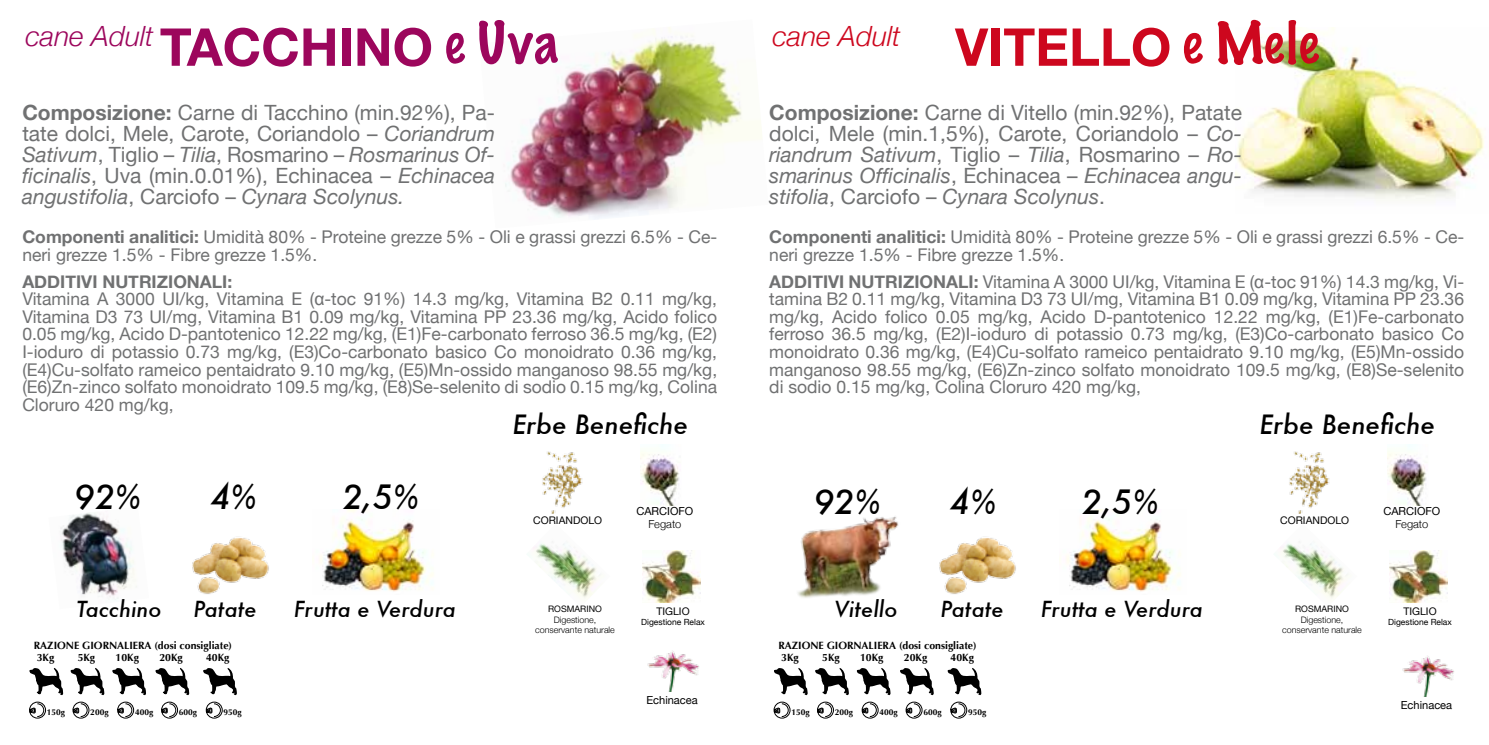
<style>
.page{position:relative;width:1489px;height:745px;background:#fff}
.page>*{position:absolute;margin:0;border:0;box-sizing:border-box;transform-origin:0 0}
.t1{font:italic 500 32.73px "Futura";color:#000}
.t2{font:italic 300 27.82px "Helvetica Neue";color:#9c065c}
.t3{font:italic 300 27.82px "Helvetica Neue";color:#cd071e}
.t4{font:italic 500 25.9px "Futura";color:#000}
.t5{font:italic 500 21.53px "Futura";color:#000}
.t6{font:21px/21px "Helvetica Neue";color:#707172;text-align:justify}
.t7{font:17.5px/17.5px "Helvetica Neue";color:#707172}
.t8{font:11.03px "Helvetica Neue";color:#000}
.t9{font:300 11.03px "Helvetica Neue";color:#000}
.t10{font:700 10.5px/12.6px "Optima";color:#000}
.t11{font:10.5px "Helvetica Neue";color:#000}
.t12{font:300 8.92px/10.7px "Helvetica Neue";color:#000;text-align:center}
.t13{font:8.92px "Helvetica Neue";color:#000}
.t14{font:700 8.4px "Optima";color:#000}
.t15{font:8.4px "Helvetica Neue";color:#000}
.s1{font-weight:700;font-style:normal;font-size:52.15px}
.s2{font-family:"Marker Felt";font-weight:100;font-style:normal;font-size:52.15px}
.s3{font-weight:700}
.s4{font-style:italic}
.s5{font-family:"Arial"}
</style>
<div class="page">
<img style="left:60px;top:513px;width:77px;height:87px">
<img style="left:1235px;top:28px;width:249px;height:171px">
<img style="left:505px;top:27px;width:257px;height:192px">
<img style="left:640px;top:444px;width:40px;height:61px">
<img style="left:533px;top:541px;width:68px;height:58px">
<img style="left:542px;top:451px;width:41px;height:61px">
<img style="left:642px;top:550px;width:59px;height:51px">
<img style="left:320px;top:509px;width:114px;height:83px">
<img style="left:192px;top:538px;width:77px;height:56px">
<img style="left:1387px;top:444px;width:40px;height:61px">
<img style="left:1280px;top:541px;width:68px;height:58px">
<img style="left:1289px;top:451px;width:41px;height:61px">
<img style="left:1389px;top:550px;width:58px;height:51px">
<img style="left:797px;top:516px;width:102px;height:82px">
<img style="left:1067px;top:509px;width:114px;height:83px">
<img style="left:939px;top:538px;width:77px;height:56px">
<svg style="left:774px;top:668px;width:33px;height:26px"></svg>
<svg style="left:815px;top:668px;width:34px;height:26px"></svg>
<svg style="left:856px;top:668px;width:34px;height:26px"></svg>
<svg style="left:900px;top:668px;width:33px;height:26px"></svg>
<svg style="left:947px;top:668px;width:34px;height:26px"></svg>
<svg style="left:773px;top:701px;width:17px;height:17px"></svg>
<svg style="left:817px;top:701px;width:16px;height:17px"></svg>
<svg style="left:861px;top:701px;width:17px;height:17px"></svg>
<svg style="left:905px;top:701px;width:17px;height:17px"></svg>
<svg style="left:950px;top:701px;width:17px;height:17px"></svg>
<svg style="left:29px;top:668px;width:34px;height:26px"></svg>
<svg style="left:70px;top:668px;width:35px;height:26px"></svg>
<svg style="left:112px;top:668px;width:34px;height:26px"></svg>
<svg style="left:155px;top:668px;width:34px;height:26px"></svg>
<svg style="left:203px;top:668px;width:34px;height:26px"></svg>
<svg style="left:29px;top:701px;width:17px;height:17px"></svg>
<svg style="left:73px;top:701px;width:16px;height:17px"></svg>
<svg style="left:117px;top:701px;width:17px;height:17px"></svg>
<svg style="left:161px;top:701px;width:17px;height:17px"></svg>
<svg style="left:206px;top:701px;width:17px;height:17px"></svg>
<img style="left:647px;top:651px;width:52px;height:39px">
<img style="left:1402px;top:656px;width:52px;height:39px">
<h2 class="t2" style="left:25px;top:20px;width:534px">cane Adult <span class="s1">TACCHINO</span> <span class="s2">e Uva</span></h2>
<p class="t6" style="left:22px;top:102px;width:474px"><span class="s3">Composizione:</span> Carne di Tacchino (min.92%), Pa&shy;tate dolci, Mele, Carote, Coriandolo – <span class="s4">Coriandrum Sativum</span>, Tiglio – <span class="s4">Tilia</span>, Rosmarino – <span class="s4">Rosmarinus Of&shy;ficinalis</span>, Uva (min.0.01%), Echinacea – <span class="s4">Echinacea angustifolia</span>, Carciofo – <span class="s4">Cynara Scolynus.</span></p>
<p class="t7" style="left:22px;top:228px;width:696px"><span class="s3">Componenti analitici:</span> Umidità 80% - Proteine grezze 5% - Oli e grassi grezzi 6.5% - Ce&shy;neri grezze 1.5% - Fibre grezze 1.5%.</p>
<p class="t7" style="left:22px;top:272px;width:696px"><span class="s3">ADDITIVI NUTRIZIONALI:<br></span>Vitamina A 3000 UI/kg, Vitamina E (<span class="s5">α</span>-toc 91%) 14.3 mg/kg, Vitamina B2 0.11 mg/kg, Vitamina D3 73 UI/mg, Vitamina B1 0.09 mg/kg, Vitamina PP 23.36 mg/kg, Acido folico 0.05 mg/kg, Acido D-pantotenico 12.22 mg/kg, (E1)Fe-carbonato ferroso 36.5 mg/kg, (E2)<br>I-ioduro di potassio 0.73 mg/kg, (E3)Co-carbonato basico Co monoidrato 0.36 mg/kg, (E4)Cu-solfato rameico pentaidrato 9.10 mg/kg, (E5)Mn-ossido manganoso 98.55 mg/kg, (E6)Zn-zinco solfato monoidrato 109.5 mg/kg, (E8)Se-selenito di sodio 0.15 mg/kg, Colina Cloruro 420 mg/kg,</p>
<h3 class="t4" style="left:512px;top:406px;width:177px">Erbe Benefiche</h3>
<h2 class="t3" style="left:772px;top:20px;width:547px">cane Adult <span class="s1">VITELLO</span> <span class="s2">e Mele</span></h2>
<p class="t6" style="left:769px;top:102px;width:474px"><span class="s3">Composizione:</span> Carne di Vitello (min.92%), Patate dolci, Mele (min.1,5%), Carote, Coriandolo – <span class="s4">Co&shy;riandrum Sativum</span>, Tiglio – <span class="s4">Tilia</span>, Rosmarino – <span class="s4">Ro&shy;smarinus Officinalis</span>, Echinacea – <span class="s4">Echinacea angu&shy;stifolia</span>, Carciofo – <span class="s4">Cynara Scolynus</span>.</p>
<p class="t7" style="left:769px;top:228px;width:696px"><span class="s3">Componenti analitici:</span> Umidità 80% - Proteine grezze 5% - Oli e grassi grezzi 6.5% - Ce&shy;neri grezze 1.5% - Fibre grezze 1.5%.</p>
<p class="t7" style="left:769px;top:272px;width:696px;text-align:justify"><span class="s3">ADDITIVI NUTRIZIONALI:</span> Vitamina A 3000 UI/kg, Vitamina E (<span class="s5">α</span>-toc 91%) 14.3 mg/kg, Vi&shy;tamina B2 0.11 mg/kg, Vitamina D3 73 UI/mg, Vitamina B1 0.09 mg/kg, Vitamina PP 23.36 mg/kg, Acido folico 0.05 mg/kg, Acido D-pantotenico 12.22 mg/kg, (E1)Fe-carbonato ferroso 36.5 mg/kg, (E2)I-ioduro di potassio 0.73 mg/kg, (E3)Co-carbonato basico Co monoidrato 0.36 mg/kg, (E4)Cu-solfato rameico pentaidrato 9.10 mg/kg, (E5)Mn-ossido manganoso 98.55 mg/kg, (E6)Zn-zinco solfato monoidrato 109.5 mg/kg, (E8)Se-selenito di sodio 0.15 mg/kg, Colina Cloruro 420 mg/kg,</p>
<h3 class="t4" style="left:1259px;top:406px;width:177px">Erbe Benefiche</h3>
<h1 class="t1" style="left:74px;top:474px;width:68px">92%</h1>
<h1 class="t1" style="left:210px;top:474px;width:48px">4%</h1>
<h1 class="t1" style="left:342px;top:474px;width:78px">2,5%</h1>
<h1 class="t1" style="left:814px;top:478px;width:68px">92%</h1>
<h1 class="t1" style="left:949px;top:478px;width:48px">4%</h1>
<h1 class="t1" style="left:1081px;top:478px;width:78px">2,5%</h1>
<p class="t8" style="left:636px;top:504px;width:58px">CARCIOFO</p>
<p class="t9" style="left:648px;top:517px;width:35px">Fegato</p>
<p class="t11" style="left:533px;top:513px;width:70px">CORIANDOLO</p>
<p class="t5" style="left:77px;top:593px;width:86px">Tacchino</p>
<p class="t5" style="left:193px;top:593px;width:65px">Patate</p>
<p class="t5" style="left:294px;top:593px;width:163px">Frutta e Verdura</p>
<p class="t13" style="left:548px;top:603px;width:55px">ROSMARINO</p>
<p class="t12" style="left:535px;top:613px;width:81px">Digestione, conservante naturale</p>
<p class="t11" style="left:656px;top:604px;width:35px">TIGLIO</p>
<p class="t15" style="left:641px;top:616px;width:65px">Digestione Relax</p>
<p class="t5" style="left:834px;top:593px;width:65px">Vitello</p>
<p class="t5" style="left:940px;top:593px;width:65px">Patate</p>
<p class="t5" style="left:1040px;top:593px;width:163px">Frutta e Verdura</p>
<p class="t10" style="left:34px;top:638px;width:200px">RAZIONE GIORNALIERA (dosi consigliate)<br>3Kg</p>
<p class="t10" style="left:78px;top:651px;width:19px">5Kg</p>
<p class="t10" style="left:116px;top:651px;width:25px">10Kg</p>
<p class="t10" style="left:159px;top:651px;width:25px">20Kg</p>
<p class="t10" style="left:206px;top:651px;width:25px">40Kg</p>
<p class="t10" style="left:778px;top:638px;width:200px">RAZIONE GIORNALIERA (dosi consigliate)<br>3Kg</p>
<p class="t10" style="left:822px;top:651px;width:19px">5Kg</p>
<p class="t10" style="left:860px;top:651px;width:25px">10Kg</p>
<p class="t10" style="left:903px;top:651px;width:25px">20Kg</p>
<p class="t10" style="left:950px;top:651px;width:25px">40Kg</p>
<p class="t8" style="left:646px;top:692px;width:53px">Echinacea</p>
<p class="t14" style="left:47px;top:706px;width:20px">150g</p>
<p class="t14" style="left:90px;top:706px;width:20px">200g</p>
<p class="t14" style="left:135px;top:706px;width:20px">400g</p>
<p class="t14" style="left:179px;top:706px;width:20px">600g</p>
<p class="t14" style="left:223px;top:706px;width:20px">950g</p>
<p class="t14" style="left:791px;top:706px;width:20px">150g</p>
<p class="t14" style="left:834px;top:706px;width:20px">200g</p>
<p class="t14" style="left:879px;top:706px;width:20px">400g</p>
<p class="t14" style="left:923px;top:706px;width:20px">600g</p>
<p class="t14" style="left:968px;top:706px;width:20px">950g</p>
<p class="t11" style="left:1280px;top:513px;width:70px">CORIANDOLO</p>
<p class="t8" style="left:1383px;top:504px;width:58px">CARCIOFO</p>
<p class="t9" style="left:1395px;top:517px;width:35px">Fegato</p>
<p class="t13" style="left:1294px;top:603px;width:55px">ROSMARINO</p>
<p class="t12" style="left:1281px;top:613px;width:81px">Digestione, conservante naturale</p>
<p class="t11" style="left:1403px;top:604px;width:35px">TIGLIO</p>
<p class="t15" style="left:1387px;top:616px;width:65px">Digestione Relax</p>
<p class="t8" style="left:1400px;top:697px;width:53px">Echinacea</p>
</div>
